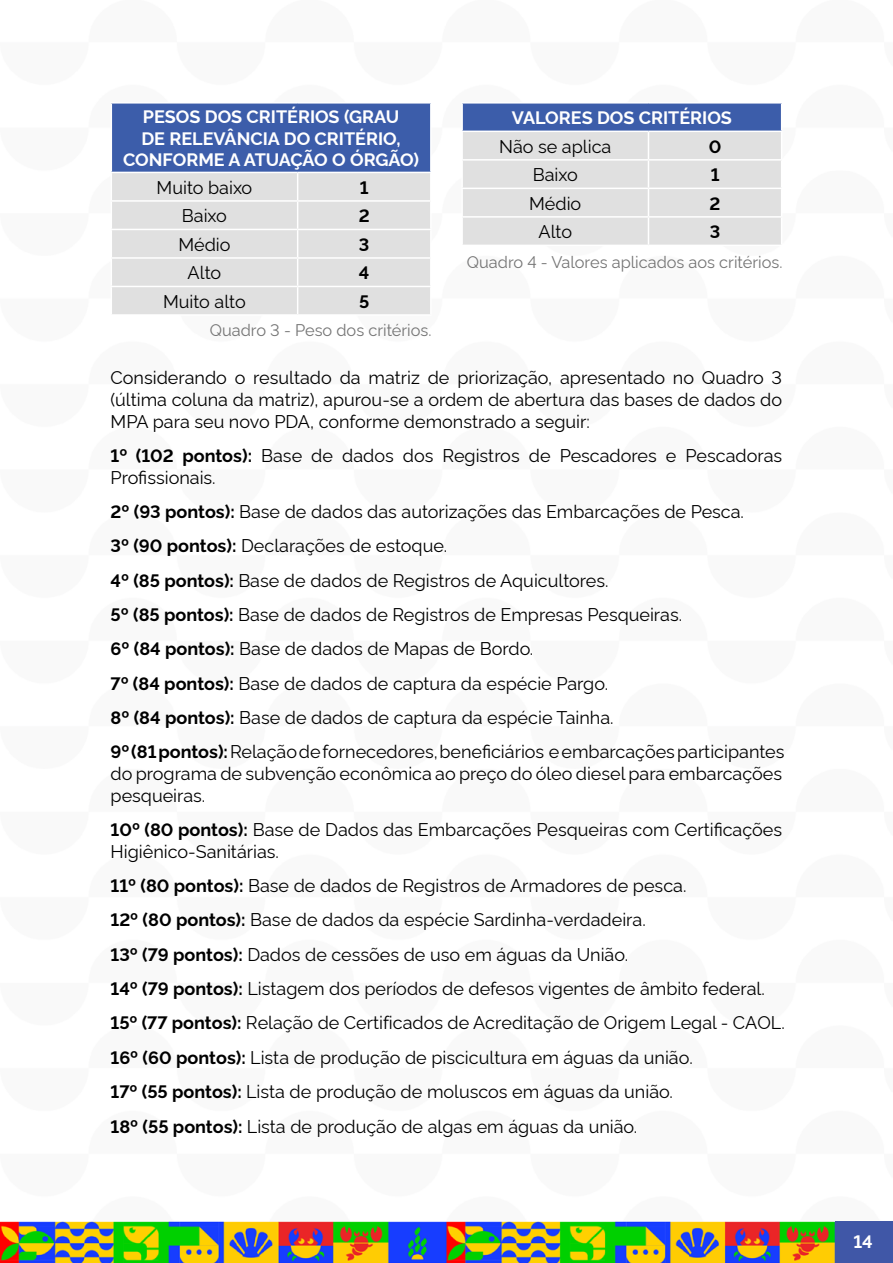
<style>
.page{position:relative;width:893px;height:1263px;background:#fff}
.page>*{position:absolute;margin:0;border:0;box-sizing:border-box;transform-origin:0 0}
.t1{font:18px/34.3px "Rawline";color:#000}
.t2{font:700 18px/21.6px "Rawline";color:#fff;text-align:center}
.t3{font:700 18px "Rawline";color:#000}
.t4{font:16.5px "Rawline";color:#757575}
.s1{font-weight:700}
</style>
<div class="page">
<img style="left:0;top:1221px;width:836px;height:42px">
<div style="left:836px;top:1221px;width:57px;height:42px;background:#4057a7"></div>
<div style="left:111px;top:103px;width:320px;height:69px;background:#3c5daa"></div>
<div style="left:112px;top:173px;width:318px;height:141px;background:#e0e0e0"></div>
<hr style="left:111px;top:102px;width:187px;height:2px;background:#fff">
<hr style="left:111px;top:104px;width:1px;height:68px;background:#fff">
<hr style="left:298px;top:102px;width:134px;height:2px;background:#fff">
<hr style="left:430px;top:104px;width:2px;height:68px;background:#fff">
<hr style="left:111px;top:200px;width:187px;height:2px;background:#fff">
<hr style="left:298px;top:200px;width:134px;height:2px;background:#fff">
<hr style="left:111px;top:229px;width:187px;height:1px;background:#fff">
<hr style="left:298px;top:229px;width:134px;height:1px;background:#fff">
<hr style="left:111px;top:257px;width:187px;height:2px;background:#fff">
<hr style="left:298px;top:257px;width:134px;height:2px;background:#fff">
<hr style="left:111px;top:286px;width:187px;height:1px;background:#fff">
<hr style="left:298px;top:286px;width:134px;height:1px;background:#fff">
<svg style="left:297px;top:173px;width:1px;height:141px"></svg>
<svg style="left:462px;top:104px;width:320px;height:141px;background:#c2c9d7"></svg>
<p class="t2" style="left:123px;top:104px;width:297px">PESOS DOS CRITÉRIOS (GRAU<br>DE RELEVÂNCIA DO CRITÉRIO,<br>CONFORME A ATUAÇÃO O ÓRGÃO)</p>
<p class="t1" style="left:157px;top:168px;width:97px">Muito baixo</p>
<p class="t3" style="left:360px;top:174px;width:10px">1</p>
<p class="t1" style="left:182px;top:197px;width:47px">Baixo</p>
<p class="t3" style="left:359px;top:202px;width:12px">2</p>
<p class="t1" style="left:178px;top:225px;width:54px">Médio</p>
<p class="t3" style="left:359px;top:231px;width:12px">3</p>
<p class="t1" style="left:188px;top:254px;width:35px">Alto</p>
<p class="t3" style="left:359px;top:259px;width:12px">4</p>
<p class="t1" style="left:163px;top:282px;width:84px">Muito alto</p>
<p class="t3" style="left:359px;top:288px;width:12px">5</p>
<p class="t2" style="left:512px;top:105px;width:222px">VALORES DOS CRITÉRIOS</p>
<p class="t1" style="left:499px;top:127px;width:114px">Não se aplica</p>
<p class="t3" style="left:709px;top:132px;width:14px">0</p>
<p class="t1" style="left:533px;top:156px;width:47px">Baixo</p>
<p class="t3" style="left:711px;top:161px;width:10px">1</p>
<p class="t1" style="left:529px;top:184px;width:54px">Médio</p>
<p class="t3" style="left:710px;top:189px;width:12px">2</p>
<p class="t1" style="left:538px;top:213px;width:35px">Alto</p>
<p class="t3" style="left:710px;top:218px;width:12px">3</p>
<p class="t4" style="left:467px;top:249px;width:317px">Quadro 4 - Valores aplicados aos critérios.</p>
<p class="t4" style="left:210px;top:318px;width:223px">Quadro 3 - Peso dos critérios.</p>
<p class="t1" style="left:111px;top:365px;width:673px;line-height:21.6px;text-align:justify">Considerando o resultado da matriz de priorização, apresentado no Quadro 3 (última coluna da matriz), apurou-se a ordem de abertura das bases de dados do MPA para seu novo PDA, conforme demonstrado a seguir:</p>
<p class="t1" style="left:111px;top:443px;width:673px;line-height:21.6px"><span class="s1">1º (102 pontos):</span> Base de dados dos Registros de Pescadores e Pescadoras<br>Profissionais.</p>
<p class="t1" style="left:111px;top:492px;width:675px"><span class="s1">2º (93 pontos):</span> Base de dados das autorizações das Embarcações de Pesca.<br><span class="s1">3º (90 pontos):</span> Declarações de estoque.<br><span class="s1">4º (85 pontos):</span> Base de dados de Registros de Aquicultores.<br><span class="s1">5º (85 pontos):</span> Base de dados de Registros de Empresas Pesqueiras.<br><span class="s1">6º (84 pontos):</span> Base de dados de Mapas de Bordo.<br><span class="s1">7º (84 pontos):</span> Base de dados de captura da espécie Pargo.<br><span class="s1">8º (84 pontos):</span> Base de dados de captura da espécie Tainha.<br><span class="s1">9º (81 pontos):</span>Relaçãode fornecedores,beneficiários e embarcaçõesparticipantes</p>
<p class="t1" style="left:111px;top:761px;width:673px;line-height:21.6px">do programa de subvenção econômica ao preço do óleo diesel para embarcações pesqueiras.</p>
<p class="t1" style="left:111px;top:817px;width:673px;line-height:21.6px"><span class="s1">10º (80 pontos):</span> Base de Dados das Embarcações Pesqueiras com Certificações<br>Higiênico-Sanitárias.</p>
<p class="t1" style="left:111px;top:866px;width:676px"><span class="s1">11º (80 pontos):</span> Base de dados de Registros de Armadores de pesca.<br><span class="s1">12º (80 pontos):</span> Base de dados da espécie Sardinha-verdadeira.<br><span class="s1">13º (79 pontos):</span> Dados de cessões de uso em águas da União.<br><span class="s1">14º (79 pontos):</span> Listagem dos períodos de defesos vigentes de âmbito federal.<br><span class="s1">15º (77 pontos):</span> Relação de Certificados de Acreditação de Origem Legal - CAOL.<br><span class="s1">16º (60 pontos):</span> Lista de produção de piscicultura em águas da união.<br><span class="s1">17º (55 pontos):</span> Lista de produção de moluscos em águas da união.<br><span class="s1">18º (55 pontos):</span> Lista de produção de algas em águas da união.</p>
<p class="t2" style="left:853px;top:1229px;width:21px">14</p>
</div>
